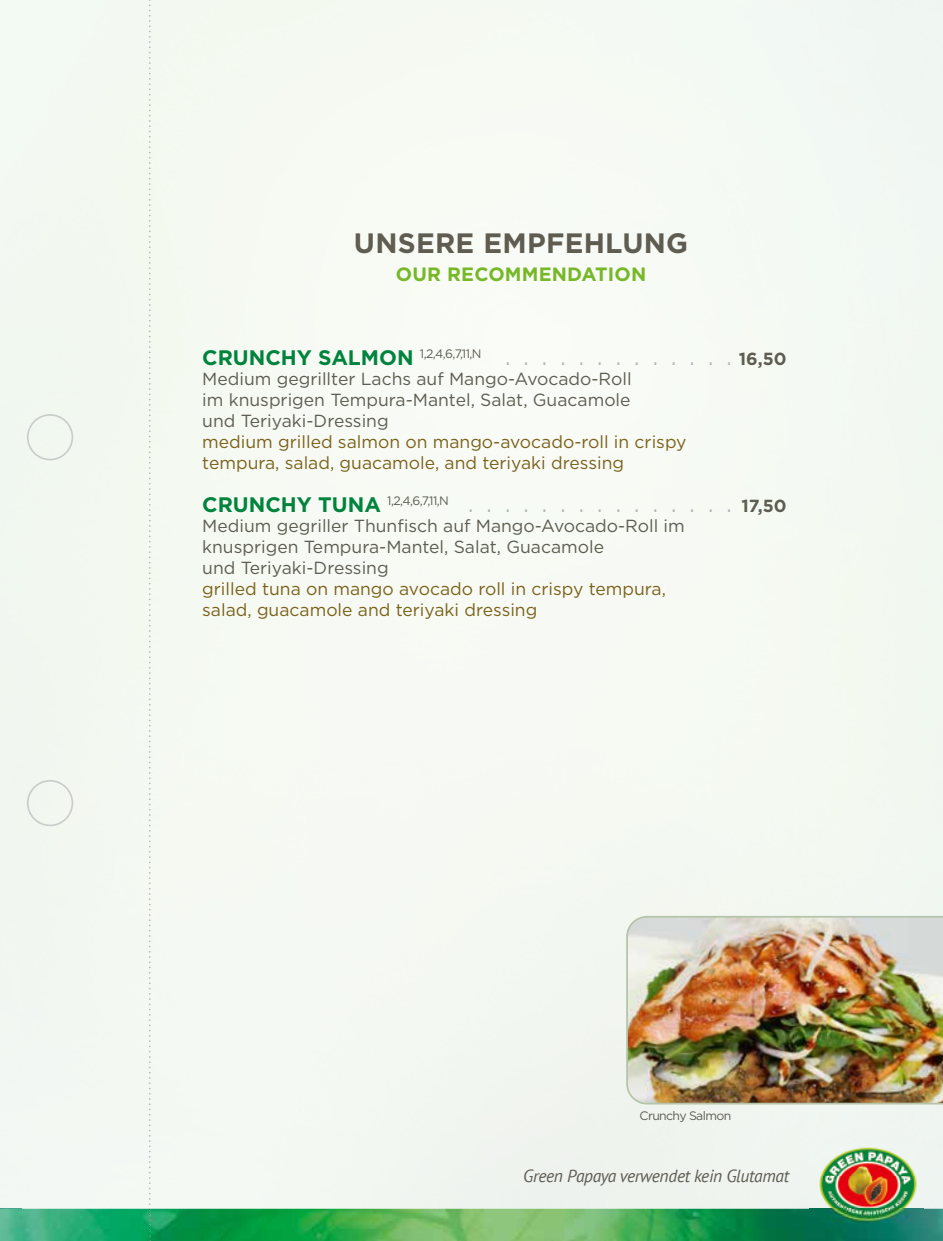
<style>
.page{position:relative;width:943px;height:1241px;background:#fff}
.page>*{position:absolute;margin:0;border:0;box-sizing:border-box;transform-origin:0 0}
.t1{font:700 28px "Gotham";letter-spacing:.01em;color:#5f5d52}
.t2{font:300 26.25px "Chantilly";color:#aeb7bc}
.t3{font:700 19.25px "Gotham";letter-spacing:.01em;color:#76b828}
.t4{font:17.5px/21px "Gotham";color:#5f5d52;text-align:justify}
.t5{font:17.5px/21px "Gotham";color:#7b621c}
.t6{font:italic 17.5px "PT Sans";letter-spacing:-.02em;color:#5f5d52}
.t7{font:12.25px "Gotham";letter-spacing:-.05em;color:#5f5d52}
.s1{font-weight:700;font-size:21px;color:#00833d}
.s2{font-family:"Chantilly";font-weight:300;font-size:26.25px;color:#aeb7bc}
.s3{font-weight:700;font-size:17.5px}
.s4{font-family:"Gotham";font-weight:700;font-size:21px;color:#00833d}
.s5{font-family:"Gotham";font-weight:700;font-size:17.5px;color:#5f5d52}
</style>
<div class="page">
<div style="left:148px;top:393px;width:482px;height:15px;background:#f8fbf5"></div>
<div style="left:148px;top:414px;width:239px;height:15px;background:#f6faf3"></div>
<div style="left:148px;top:435px;width:538px;height:15px;background:#f8fbf5"></div>
<div style="left:148px;top:456px;width:474px;height:15px;background:#f8fbf5"></div>
<div style="left:148px;top:540px;width:456px;height:15px;background:#f7fbf4"></div>
<div style="left:148px;top:561px;width:239px;height:15px;background:#f6faf3"></div>
<div style="left:148px;top:582px;width:516px;height:15px;background:#f7faf4"></div>
<div style="left:148px;top:603px;width:388px;height:15px;background:#f7faf4"></div>
<img style="left:0;top:1208px;width:943px;height:32px">
<img style="left:809px;top:1143px;width:114px;height:79px">
<img style="left:626px;top:915px;width:317px;height:189px">
<img style="left:149px;top:4px;width:2px;height:128px">
<svg style="left:149px;top:393px;width:2px;height:76px"></svg>
<img style="left:149px;top:472px;width:2px;height:65px">
<svg style="left:149px;top:540px;width:2px;height:76px"></svg>
<img style="left:149px;top:619px;width:2px;height:128px">
<img style="left:149px;top:1208px;width:2px;height:28px">
<img style="left:27px;top:414px;width:46px;height:46px">
<img style="left:27px;top:779px;width:46px;height:47px">
<h1 class="t1" style="left:354px;top:225px;width:336px">UNSERE EMPFEHLUNG</h1>
<p class="t3" style="left:396px;top:262px;width:252px">OUR RECOMMENDATION</p>
<p class="t7" style="left:202px;top:346px;width:586px"><span class="s1">CRUNCHY SALMON</span> 1,2,4,6,7,11,N <span class="s2">. . . . . . . . . . . . .</span> <span class="s3">16,50</span></p>
<p class="t4" style="left:202px;top:368px;width:431px">Medium gegrillter Lachs auf Mango-Avocado-Roll im knusprigen Tempura-Mantel, Salat, Guacamole und Teriyaki-Dressing</p>
<p class="t5" style="left:202px;top:431px;width:486px">medium grilled salmon on mango-avocado-roll in crispy tempura, salad, guacamole, and teriyaki dressing</p>
<h2 class="t2" style="left:202px;top:489px;width:586px"><span class="s4">CRUNCHY TUNA</span> <sup>1,2,4,6,7,11,N</sup> . . . . . . . . . . . . . . . <span class="s5">17,50</span></h2>
<p class="t4" style="left:202px;top:515px;width:484px;text-align:left">Medium gegriller Thunfisch auf Mango-Avocado-Roll im knusprigen Tempura-Mantel, Salat, Guacamole<br>und Teriyaki-Dressing</p>
<p class="t5" style="left:202px;top:578px;width:465px">grilled tuna on mango avocado roll in crispy tempura, salad, guacamole and teriyaki dressing</p>
<p class="t7" style="left:639px;top:1109px;width:93px">Crunchy Salmon</p>
<p class="t6" style="left:523px;top:1164px;width:267px">Green Papaya verwendet kein Glutamat</p>
</div>
